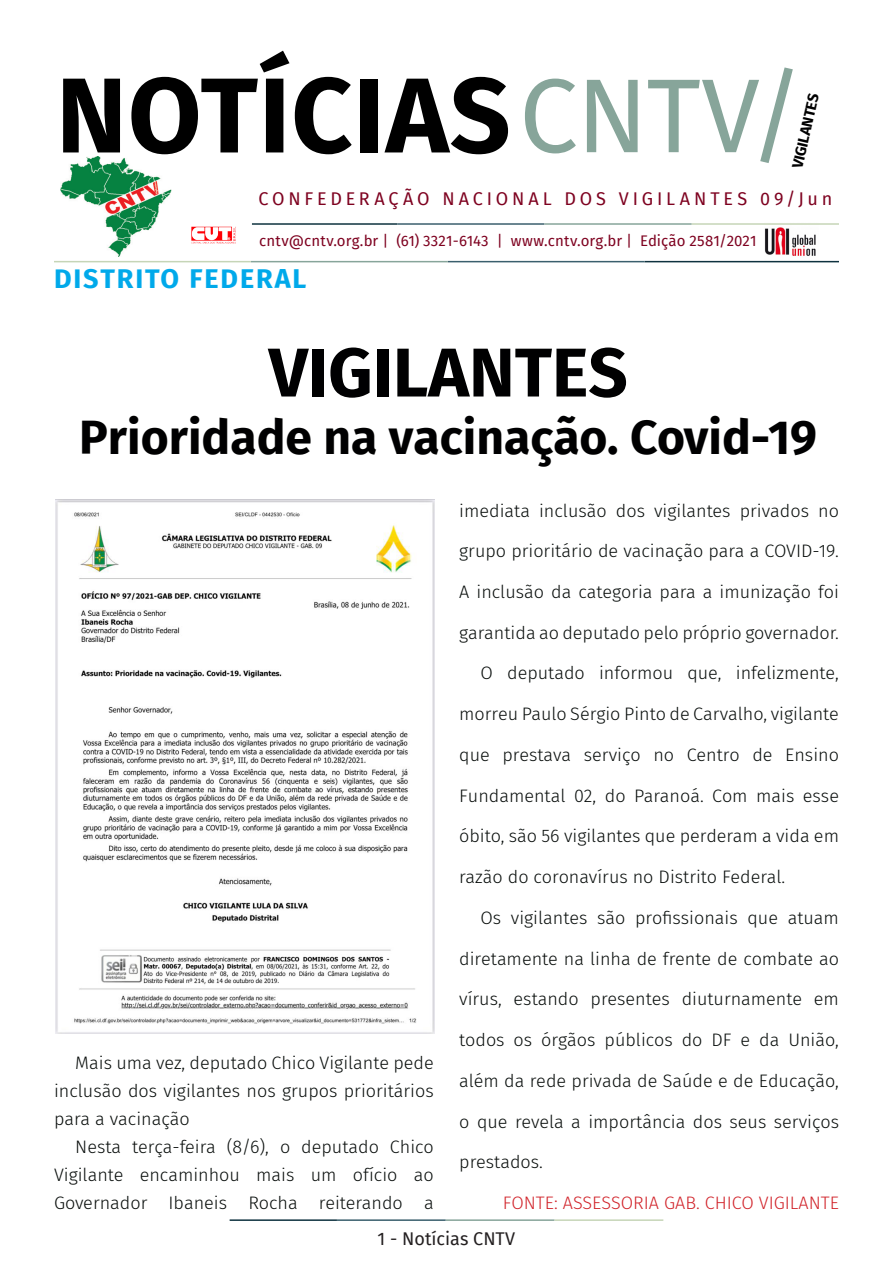
<style>
.page{position:relative;width:893px;height:1263px;background:#fff}
.page>*{position:absolute;margin:0;border:0;box-sizing:border-box;transform-origin:0 0}
.t1{font:700 106.5px "Fira Sans";letter-spacing:.01em;color:#000}
.t2{font:700 69px "Fira Sans";color:#000001}
.t3{font:700 48px "Fira Sans";color:#000001}
.t4{font:700 27px "Fira Sans";letter-spacing:.07em;color:#00a9ea}
.t5{font:300 18px/27.9px "Fira Sans";color:#080d0b;text-align:justify}
.t6{font:18px "Fira Sans";letter-spacing:.215em;color:#7e0220}
.t7{font:300 18px "Fira Sans";color:#d1232a}
.t8{font:18px "Fira Sans";color:#231f20}
.t9{font:15px "Fira Sans";letter-spacing:.01em;color:#7e0220}
.t10{font:700 15px "Fira Sans";color:#000001}
.s1{font-weight:400;font-size:105px;color:#87a59a}
</style>
<div class="page">
<hr style="left:230px;top:1219px;width:107px;height:2px;background:#0e323f">
<hr style="left:337px;top:1219px;width:109px;height:2px;background:#3a5f6d">
<hr style="left:446px;top:1219px;width:109px;height:2px;background:#87a59a">
<hr style="left:555px;top:1219px;width:108px;height:2px;background:#c6d5b7">
<img style="left:764px;top:227px;width:54px;height:34px">
<hr style="left:252px;top:223px;width:145px;height:2px;background:#0e323f">
<hr style="left:397px;top:223px;width:147px;height:2px;background:#3a5f6d">
<hr style="left:544px;top:223px;width:148px;height:2px;background:#87a59a">
<hr style="left:692px;top:223px;width:147px;height:2px;background:#c6d5b7">
<hr style="left:645px;top:261px;width:194px;height:1px;background:#0e323f">
<hr style="left:448px;top:261px;width:197px;height:1px;background:#3a5f6d">
<hr style="left:251px;top:261px;width:197px;height:1px;background:#87a59a">
<hr style="left:54px;top:261px;width:197px;height:1px;background:#c6d5b7">
<img style="left:61px;top:157px;width:110px;height:100px">
<img style="left:191px;top:226px;width:45px;height:18px">
<img style="left:56px;top:500px;width:378px;height:533px">
<p class="t1" style="left:56px;top:26px;width:749px">NOTÍCIAS<span class="s1">CNTV/</span></p>
<p class="t10" style="left:785px;top:165px;width:77px;rotate:-77deg">VIGILANTES</p>
<p class="t6" style="left:259px;top:185px;width:575px">CONFEDERAÇÃO NACIONAL DOS VIGILANTES 09/Jun</p>
<p class="t9" style="left:259px;top:230px;width:499px">cntv@cntv.org.br | (61) 3321-6143 | www.cntv.org.br | Edição 2581/2021</p>
<p class="t4" style="left:54px;top:255px;width:254px">DISTRITO FEDERAL</p>
<p class="t2" style="left:269px;top:314px;width:361px">VIGILANTES</p>
<p class="t3" style="left:79px;top:396px;width:739px">Prioridade na vacinação. Covid-19</p>
<p class="t5" style="left:459px;top:496px;width:381px">imediata inclusão dos vigilantes privados no</p>
<p class="t5" style="left:459px;top:537px;width:381px">grupo prioritário de vacinação para a COVID-19.</p>
<p class="t5" style="left:459px;top:578px;width:381px">A inclusão da categoria para a imunização foi</p>
<p class="t5" style="left:459px;top:618px;width:381px">garantida ao deputado pelo próprio governador.</p>
<p class="t5" style="left:480px;top:659px;width:360px">O deputado informou que, infelizmente,</p>
<p class="t5" style="left:459px;top:700px;width:381px">morreu Paulo Sérgio Pinto de Carvalho, vigilante</p>
<p class="t5" style="left:459px;top:740px;width:381px">que prestava serviço no Centro de Ensino</p>
<p class="t5" style="left:459px;top:781px;width:381px">Fundamental 02, do Paranoá. Com mais esse</p>
<p class="t5" style="left:459px;top:822px;width:381px">óbito, são 56 vigilantes que perderam a vida em</p>
<p class="t5" style="left:459px;top:863px;width:327px">razão do coronavírus no Distrito Federal.</p>
<p class="t5" style="left:480px;top:903px;width:360px">Os vigilantes são profissionais que atuam</p>
<p class="t5" style="left:459px;top:944px;width:381px">diretamente na linha de frente de combate ao</p>
<p class="t5" style="left:459px;top:985px;width:381px">vírus, estando presentes diuturnamente em</p>
<p class="t5" style="left:459px;top:1026px;width:381px">todos os órgãos públicos do DF e da União,</p>
<p class="t5" style="left:459px;top:1066px;width:381px">além da rede privada de Saúde e de Educação,</p>
<p class="t5" style="left:459px;top:1107px;width:381px">o que revela a importância dos seus serviços</p>
<p class="t5" style="left:459px;top:1148px;width:85px">prestados.</p>
<p class="t7" style="left:503px;top:1190px;width:338px">FONTE: ASSESSORIA GAB. CHICO VIGILANTE</p>
<p class="t5" style="left:54px;top:1049px;width:381px;text-indent:21px">Mais uma vez, deputado Chico Vigilante pede inclusão dos vigilantes nos grupos prioritários para a vacinação</p>
<p class="t5" style="left:54px;top:1133px;width:381px;text-indent:21px">Nesta terça-feira (8/6), o deputado Chico Vigilante encaminhou mais um ofício ao Governador Ibaneis Rocha reiterando a</p>
<p class="t8" style="left:378px;top:1225px;width:139px">1 - Notícias CNTV</p>
</div>
